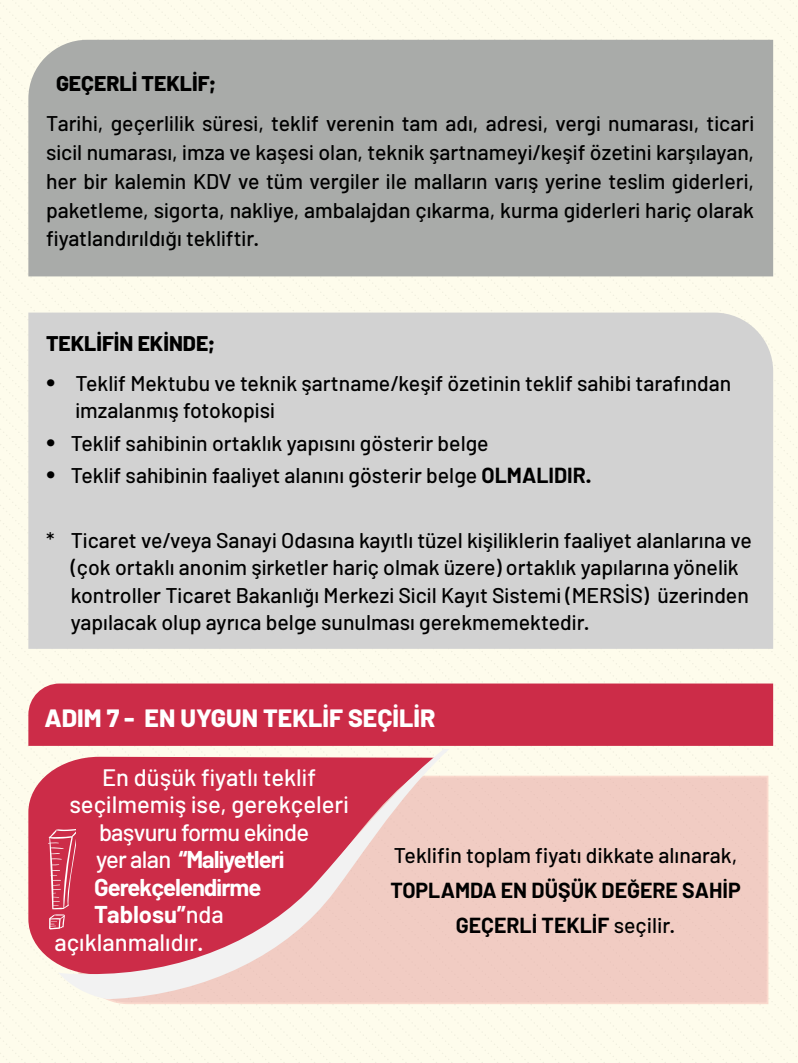
<style>
.page{position:relative;width:798px;height:1063px;background:#fff}
.page>*{position:absolute;margin:0;border:0;box-sizing:border-box;transform-origin:0 0}
.t1{font:800 25px "Barlow";color:#fff}
.t2{font:500 23.75px "Barlow";color:#fff}
.t3{font:700 23.75px "Barlow";letter-spacing:-.04em;color:#fff}
.t4{font:500 23.75px "Barlow";letter-spacing:-.03em;color:#fff}
.t5{font:700 23.75px "Barlow";color:#fff}
.t6{font:500 21.25px/28.8px "Barlow";color:#000}
.t7{font:700 21.25px/35px "Barlow";color:#000;text-align:center}
.t8{font:800 21.25px "Barlow";color:#000}
.s1{font-size:30px}
.s2{font-weight:700}
.s3{font-weight:500}
</style>
<div class="page">
<div style="left:0;top:0;width:797px;height:1063px;background:#fefcec"></div>
<div style="left:28px;top:40px;width:744px;height:236px;background:#a9aba9"></div>
<svg style="left:28px;top:313px;width:744px;height:336px;background:#d3d3d2"></svg>
<div style="left:28px;top:684px;width:744px;height:62px;background:#cc2c48"></div>
<div style="left:73px;top:775px;width:696px;height:230px;background:#f1ccc3"></div>
<svg style="left:28px;top:767px;width:30px;height:205px;fill:#cc2c48"></svg>
<svg style="left:58px;top:749px;width:391px;height:250px;background:#dc7481"></svg>
<svg style="left:48px;top:829px;width:28px;height:101px;background:#d5536a"></svg>
<p class="t8" style="left:56px;top:70px;width:161px">GEÇERLİ TEKLİF;</p>
<p class="t6" style="left:46px;top:109px;width:709px;text-align:justify">Tarihi, geçerlilik süresi, teklif verenin tam adı, adresi, vergi numarası, ticari sicil numarası, imza ve kaşesi olan, teknik şartnameyi/keşif özetini karşılayan, her bir kalemin KDV ve tüm vergiler ile malların varış yerine teslim giderleri, paketleme, sigorta, nakliye, ambalajdan çıkarma, kurma giderleri hariç olarak fiyatlandırıldığı tekliftir.</p>
<p class="t8" style="left:46px;top:331px;width:170px">TEKLİFİN EKİNDE;</p>
<p class="t6" style="left:75px;top:369px;width:657px;line-height:27.5px;text-indent:-29px"><span class="s1">•</span> Teklif Mektubu ve teknik şartname/keşif özetinin teklif sahibi tarafından imzalanmış fotokopisi</p>
<p class="t6" style="left:46px;top:428px;width:444px"><span class="s1">•</span> Teklif sahibinin ortaklık yapısını gösterir belge</p>
<p class="t6" style="left:46px;top:461px;width:547px"><span class="s1">•</span> Teklif sahibinin faaliyet alanını gösterir belge <span class="s2">OLMALIDIR.</span></p>
<p class="t6" style="left:71px;top:526px;width:682px;line-height:27.5px;text-indent:-25px">* Ticaret ve/veya Sanayi Odasına kayıtlı tüzel kişiliklerin faaliyet alanlarına ve (çok ortaklı anonim şirketler hariç olmak üzere) ortaklık yapılarına yönelik kontroller Ticaret Bakanlığı Merkezi Sicil Kayıt Sistemi (MERSİS) üzerinden yapılacak olup ayrıca belge sunulması gerekmemektedir.</p>
<p class="t1" style="left:44px;top:703px;width:392px">ADIM 7 - EN UYGUN TEKLİF SEÇİLİR</p>
<p class="t2" style="left:102px;top:763px;width:215px">En düşük fiyatlı teklif</p>
<p class="t2" style="left:69px;top:790px;width:281px">seçilmemiş ise, gerekçeleri</p>
<p class="t4" style="left:99px;top:818px;width:211px">başvuru formu ekinde</p>
<p class="t3" style="left:96px;top:845px;width:190px"><span class="s3">yer alan</span> “Maliyetleri</p>
<p class="t3" style="left:94px;top:873px;width:169px">Gerekçelendirme</p>
<p class="t5" style="left:94px;top:900px;width:131px">Tablosu”<span class="s3">nda</span></p>
<p class="t2" style="left:54px;top:928px;width:150px">açıklanmalıdır.</p>
<p class="t6" style="left:394px;top:841px;width:345px">Teklifin toplam fiyatı dikkate alınarak,</p>
<p class="t7" style="left:390px;top:873px;width:351px">TOPLAMDA EN DÜŞÜK DEĞERE SAHİP<br>GEÇERLİ TEKLİF <span class="s3">seçilir.</span></p>
</div>
